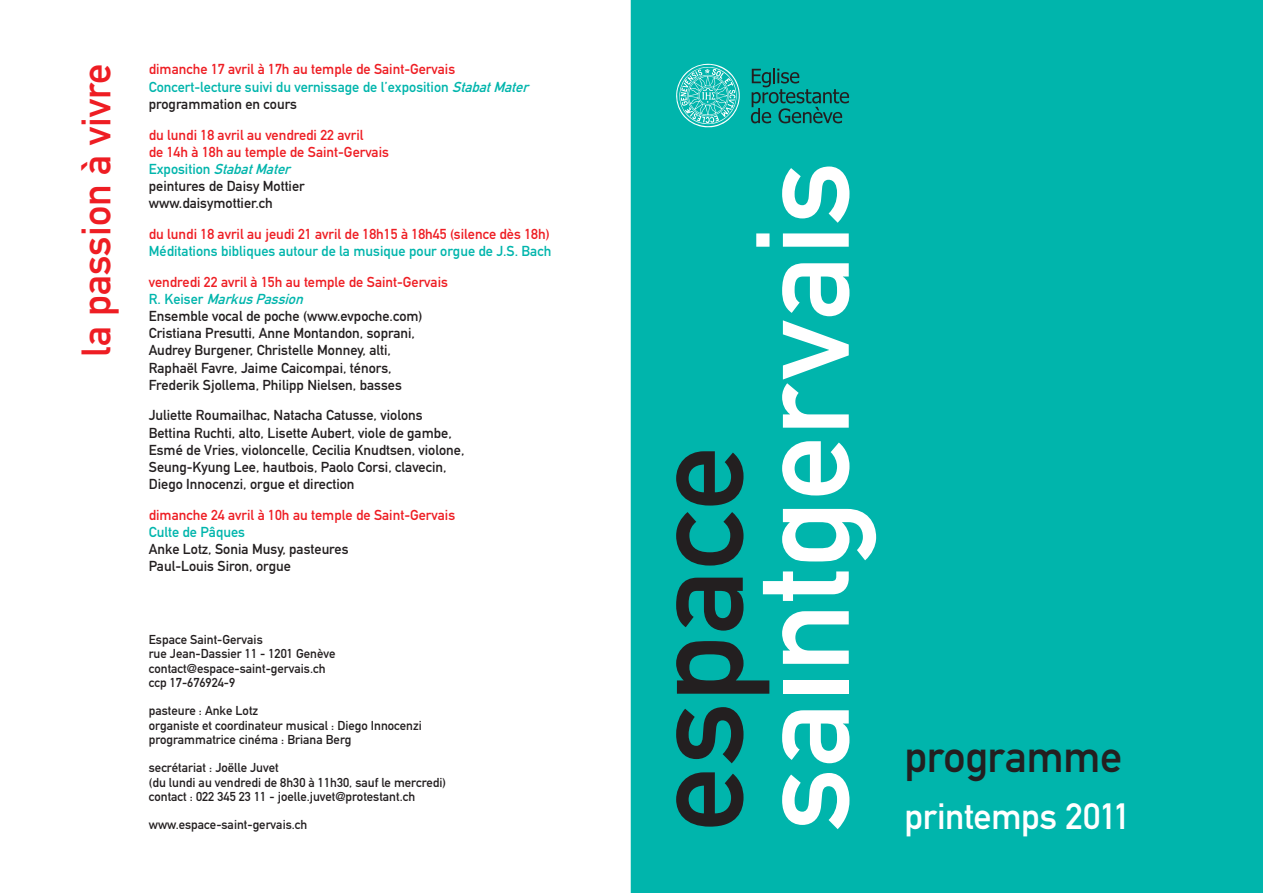
<style>
.page{position:relative;width:1263px;height:893px;background:#fff}
.page>*{position:absolute;margin:0;border:0;box-sizing:border-box;transform-origin:0 0}
.t1{font:44.1px "DIN Mittelschrift";letter-spacing:-.01em;color:#231f20}
.t2{font:40.5px "DIN Mittelschrift";color:#ee1d23}
.t3{font:36px "DIN Mittelschrift";letter-spacing:-.015em;color:#fff}
.t4{font:14.25px/17.1px "DIN Mittelschrift";color:#231f20}
.t5{font:14.25px/17.1px "DIN Mittelschrift";color:#ee1d23}
.t6{font:14.25px/17.2px "DIN Mittelschrift";color:#00b5ac}
.t7{font:12.75px/14.2px "DIN Mittelschrift";color:#231f20}
.s1{color:#ee1d23}
.s2{font-style:italic}
.s3{color:#231f20}
.s4{color:#00b5ac}
.s5{font-style:italic;color:#00b5ac}
</style>
<div class="page">
<div style="left:631px;top:0;width:632px;height:893px;background:#00b5ac"></div>
<svg style="left:676px;top:772px;width:67px;height:55px;background:#145d5a"></svg>
<svg style="left:676px;top:707px;width:67px;height:56px;background:#126460"></svg>
<svg style="left:676px;top:641px;width:93px;height:53px;background:#126460"></svg>
<svg style="left:676px;top:578px;width:67px;height:53px;background:#155855"></svg>
<svg style="left:676px;top:512px;width:67px;height:54px;background:#0f716c"></svg>
<svg style="left:676px;top:451px;width:67px;height:55px;background:#145d5a"></svg>
<svg style="left:782px;top:773px;width:67px;height:56px"></svg>
<svg style="left:782px;top:710px;width:67px;height:53px"></svg>
<div style="left:783px;top:680px;width:66px;height:14px;background:#fff"></div>
<svg style="left:782px;top:611px;width:67px;height:53px"></svg>
<svg style="left:763px;top:571px;width:86px;height:30px"></svg>
<svg style="left:782px;top:509px;width:94px;height:52px"></svg>
<svg style="left:782px;top:441px;width:67px;height:54px"></svg>
<svg style="left:782px;top:263px;width:67px;height:165px"></svg>
<svg style="left:756px;top:233px;width:93px;height:14px"></svg>
<svg style="left:782px;top:167px;width:67px;height:56px"></svg>
<svg style="left:676px;top:64px;width:64px;height:63px;background:#41c7c1"></svg>
<svg style="left:751px;top:68px;width:98px;height:55px;background:#07938c"></svg>
<h2 class="t2" style="left:73px;top:357px;width:294px;rotate:-90deg">la passion à vivre</h2>
<p class="t6" style="left:149px;top:61px;width:385px"><span class="s1">dimanche 17 avril à 17h au temple de Saint-Gervais<br></span>Concert-lecture suivi du vernissage de l’exposition <span class="s2">StabatMater </span><span class="s3">programmation en cours</span></p>
<p class="t5" style="left:149px;top:126px;width:242px">du lundi 18 avril au vendredi 22 avril<br>de 14h à 18h au temple de Saint-Gervais<br><span class="s4">Ex p o s i t i o n</span> <span class="s5">StabatMater<br></span><span class="s3">peintures de Daisy Mottier www.daisymottier.ch</span></p>
<p class="t5" style="left:149px;top:225px;width:402px">du lundi 18 avril au jeudi 21 avril de 18h15 à 18h45 (silence dès 18h)</p>
<p class="t6" style="left:149px;top:243px;width:404px">Méditations bibliques autour de la musique pour orgue de J.S. Bach</p>
<p class="t4" style="left:149px;top:273px;width:301px"><span class="s1">vendredi 22 avril à 15h au temple de Saint-Gervais </span><span class="s4">R . K e i s e r</span> <span class="s5">MarkusPassion<br></span>Ensemble vocal de poche (www.evpoche.com)<br>Cristiana Presutti, Anne Montandon, soprani, Audrey Burgener, Christelle Monney, alti,<br>Raphaël Favre, Jaime Caicompai, ténors,<br>Frederik Sjollema, Philipp Nielsen, basses</p>
<p class="t4" style="left:149px;top:407px;width:317px">Juliette Roumailhac, Natacha Catusse, violons Bettina Ruchti, alto, Lisette Aubert, viole de gambe, Esmé de Vries, violoncelle, Cecilia Knudtsen, violone, Seung-Kyung Lee, hautbois, Paolo Corsi, clavecin, Diego Innocenzi, orgue et direction</p>
<p class="t5" style="left:149px;top:506px;width:308px">dimanche 24 avril à 10h au temple de Saint-Gervais</p>
<p class="t6" style="left:149px;top:523px;width:98px">Culte de Pâques</p>
<p class="t4" style="left:149px;top:541px;width:201px">Anke Lotz, Sonia Musy, pasteures<br>Paul-Louis Siron, orgue</p>
<p class="t7" style="left:149px;top:633px;width:188px">Espace Saint-Gervais<br>rue Jean-Dassier 11 - 1201 Genève contact@espace-saint-gervais.ch ccp 17-676924-9</p>
<p class="t7" style="left:149px;top:704px;width:275px">pasteure : Anke Lotz<br>organiste et coordinateur musical : Diego Innocenzi programmatrice cinéma : Briana Berg</p>
<p class="t7" style="left:149px;top:761px;width:299px">secrétariat : Joëlle Juvet<br>(du lundi au vendredi de 8h30 à 11h30, sauf le mercredi) contact : 022 345 23 11 - joelle.juvet@protestant.ch</p>
<p class="t7" style="left:149px;top:818px;width:160px">www.espace-saint-gervais.ch</p>
<h1 class="t1" style="left:904px;top:731px;width:219px">programme</h1>
<h3 class="t3" style="left:904px;top:795px;width:228px">printemps 2011</h3>
</div>
